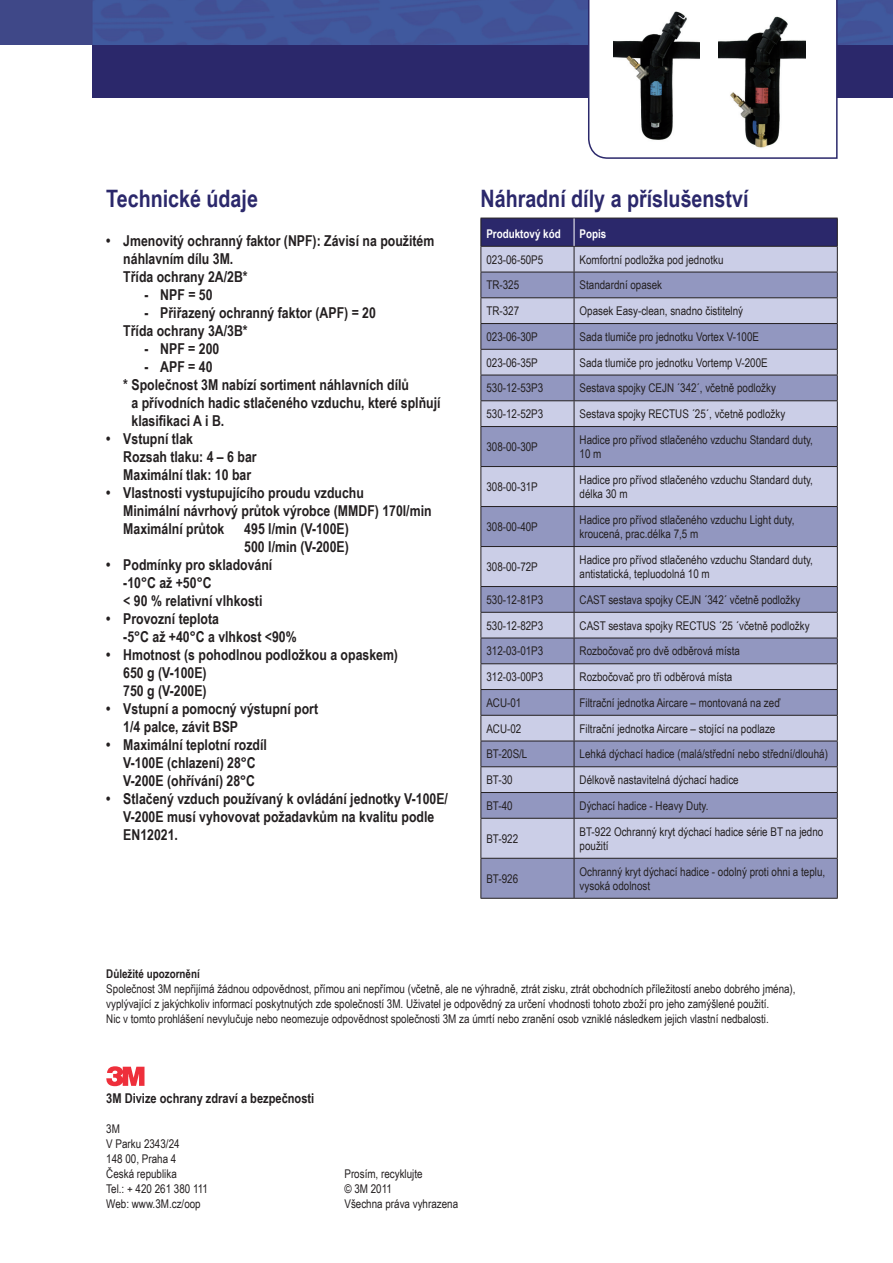
<style>
.page{position:relative;width:893px;height:1263px;background:#fff}
.page>*{position:absolute;margin:0;border:0;box-sizing:border-box;transform-origin:0 0}
.t1{font:700 24px "Arial Narrow";color:#2b286b}
.t2{font:700 15px/18px "Arial Narrow";color:#231f20}
.t3{font:700 13.5px "Arial Narrow";color:#231f20}
.t4{font:12px/15px "Arial Narrow";color:#231f20}
.t5{font:700 12px "Arial Narrow";color:#fff}
.t6{font:700 12px "Arial Narrow";color:#231f20}
</style>
<div class="page">
<div style="left:93px;top:32px;width:800px;height:66px;background:#2b286b"></div>
<img style="left:0;top:0;width:893px;height:45px">
<svg style="left:587px;top:0;width:251px;height:159px"></svg>
<img style="left:613px;top:9px;width:87px;height:135px">
<img style="left:719px;top:14px;width:87px;height:135px">
<svg style="left:481px;top:427px;width:356px;height:471px;background:#abafd0"></svg>
<hr style="left:480px;top:426px;width:358px;height:1px;background:#231f20">
<hr style="left:480px;top:466px;width:358px;height:1px;background:#231f20">
<hr style="left:480px;top:506px;width:358px;height:1px;background:#231f20">
<hr style="left:480px;top:546px;width:358px;height:1px;background:#231f20">
<hr style="left:480px;top:586px;width:358px;height:1px;background:#231f20">
<hr style="left:480px;top:612px;width:358px;height:1px;background:#231f20">
<hr style="left:480px;top:638px;width:358px;height:1px;background:#231f20">
<hr style="left:480px;top:663px;width:358px;height:1px;background:#231f20">
<hr style="left:480px;top:689px;width:358px;height:1px;background:#231f20">
<hr style="left:480px;top:715px;width:358px;height:1px;background:#231f20">
<hr style="left:480px;top:741px;width:358px;height:1px;background:#231f20">
<hr style="left:480px;top:766px;width:358px;height:1px;background:#231f20">
<hr style="left:480px;top:792px;width:358px;height:1px;background:#231f20">
<hr style="left:480px;top:818px;width:358px;height:1px;background:#231f20">
<hr style="left:480px;top:858px;width:358px;height:1px;background:#231f20">
<hr style="left:480px;top:898px;width:358px;height:1px;background:#231f20">
<hr style="left:480px;top:427px;width:1px;height:39px;background:#231f20">
<hr style="left:480px;top:467px;width:1px;height:39px;background:#231f20">
<hr style="left:480px;top:507px;width:1px;height:39px;background:#231f20">
<hr style="left:480px;top:547px;width:1px;height:39px;background:#231f20">
<svg style="left:480px;top:587px;width:1px;height:231px"></svg>
<hr style="left:480px;top:819px;width:1px;height:39px;background:#231f20">
<hr style="left:480px;top:859px;width:1px;height:39px;background:#231f20">
<hr style="left:574px;top:427px;width:1px;height:39px;background:#231f20">
<hr style="left:837px;top:427px;width:1px;height:39px;background:#231f20">
<hr style="left:574px;top:467px;width:1px;height:39px;background:#231f20">
<hr style="left:837px;top:467px;width:1px;height:39px;background:#231f20">
<hr style="left:574px;top:507px;width:1px;height:39px;background:#231f20">
<hr style="left:837px;top:507px;width:1px;height:39px;background:#231f20">
<hr style="left:574px;top:547px;width:1px;height:39px;background:#231f20">
<hr style="left:837px;top:547px;width:1px;height:39px;background:#231f20">
<svg style="left:574px;top:587px;width:1px;height:231px"></svg>
<svg style="left:837px;top:587px;width:1px;height:231px"></svg>
<hr style="left:574px;top:819px;width:1px;height:39px;background:#231f20">
<hr style="left:837px;top:819px;width:1px;height:39px;background:#231f20">
<hr style="left:574px;top:859px;width:1px;height:39px;background:#231f20">
<hr style="left:837px;top:859px;width:1px;height:39px;background:#231f20">
<svg style="left:480px;top:218px;width:358px;height:208px;background:#9b9dc0"></svg>
<svg style="left:106px;top:1066px;width:39px;height:20px"></svg>
<h1 class="t1" style="left:106px;top:185px;width:153px">Technické údaje</h1>
<p class="t2" style="left:123px;top:232px;width:312px;text-indent:-17px">• Jmenovitý ochranný faktor (NPF): Závisí na použitém náhlavním dílu 3M.<br>Třída ochrany 2A/2B*</p>
<p class="t2" style="left:145px;top:286px;width:70px">- NPF = 50</p>
<p class="t2" style="left:123px;top:304px;width:254px;text-indent:21px">- Přiřazený ochranný faktor (APF) = 20<br>Třída ochrany 3A/3B*</p>
<p class="t2" style="left:145px;top:340px;width:76px">- NPF = 200</p>
<p class="t2" style="left:145px;top:358px;width:70px">- APF = 40</p>
<p class="t2" style="left:123px;top:376px;width:287px">* Společnost 3M nabízí sortiment náhlavních dílů</p>
<p class="t2" style="left:132px;top:394px;width:310px">a přívodních hadic stlačeného vzduchu, které splňují</p>
<p class="t2" style="left:132px;top:412px;width:94px">klasifikaci A i B.</p>
<p class="t2" style="left:123px;top:430px;width:135px;text-indent:-17px">• Vstupní tlak<br>Rozsah tlaku: 4 – 6 bar<br>Maximální tlak: 10 bar</p>
<p class="t2" style="left:123px;top:484px;width:310px;text-indent:-17px">• Vlastnosti vystupujícího proudu vzduchu<br>Minimální návrhový průtok výrobce (MMDF) 170l/min<br>Maximální průtok</p>
<p class="t2" style="left:244px;top:520px;width:106px">495 l/min (V-100E)<br>500 l/min (V-200E)</p>
<p class="t2" style="left:123px;top:556px;width:151px;text-indent:-17px">• Podmínky pro skladování -10°C až +50°C<br>&lt; 90 % relativní vlhkosti</p>
<p class="t2" style="left:123px;top:610px;width:175px;text-indent:-17px">• Provozní teplota<br>-5°C až +40°C a vlhkost &lt;90%</p>
<p class="t2" style="left:123px;top:646px;width:276px;text-indent:-17px">• Hmotnost (s pohodlnou podložkou a opaskem)<br>650 g (V-100E)<br>750 g (V-200E)</p>
<p class="t2" style="left:123px;top:700px;width:196px;text-indent:-17px">• Vstupní a pomocný výstupní port<br>1/4 palce, závit BSP</p>
<p class="t2" style="left:106px;top:736px;width:162px;text-align:center">• Maximální teplotní rozdíl<br>V-100E (chlazení) 28°C<br>V-200E (ohřívání) 28°C</p>
<p class="t2" style="left:123px;top:790px;width:326px;text-indent:-17px">• Stlačený vzduch používaný k ovládání jednotky V-100E/<br>V-200E musí vyhovovat požadavkům na kvalitu podle<br>EN12021.</p>
<h1 class="t1" style="left:480px;top:185px;width:269px">Náhradní díly a příslušenství</h1>
<p class="t5" style="left:486px;top:227px;width:76px">Produktový kód</p>
<p class="t5" style="left:580px;top:227px;width:28px">Popis</p>
<p class="t4" style="left:486px;top:252px;width:58px">023-06-50P5</p>
<p class="t4" style="left:580px;top:252px;width:145px">Komfortní podložka pod jednotku</p>
<p class="t4" style="left:486px;top:277px;width:34px">TR-325</p>
<p class="t4" style="left:580px;top:277px;width:84px">Standardní opasek</p>
<p class="t4" style="left:486px;top:303px;width:34px">TR-327</p>
<p class="t4" style="left:580px;top:303px;width:165px">Opasek Easy-clean, snadno čistitelný</p>
<p class="t4" style="left:486px;top:329px;width:53px">023-06-30P</p>
<p class="t4" style="left:580px;top:329px;width:181px">Sada tlumiče pro jednotku Vortex V-100E</p>
<p class="t4" style="left:486px;top:355px;width:53px">023-06-35P</p>
<p class="t4" style="left:580px;top:355px;width:190px">Sada tlumiče pro jednotku Vortemp V-200E</p>
<p class="t4" style="left:486px;top:380px;width:58px">530-12-53P3</p>
<p class="t4" style="left:580px;top:380px;width:198px">Sestava spojky CEJN ´342´, včetně podložky</p>
<p class="t4" style="left:486px;top:406px;width:58px">530-12-52P3</p>
<p class="t4" style="left:580px;top:406px;width:207px">Sestava spojky RECTUS ´25´, včetně podložky</p>
<p class="t4" style="left:486px;top:439px;width:53px">308-00-30P</p>
<p class="t4" style="left:580px;top:432px;width:235px;line-height:14.2px">Hadice pro přívod stlačeného vzduchu Standard duty,<br>10 m</p>
<p class="t4" style="left:486px;top:479px;width:53px">308-00-31P</p>
<p class="t4" style="left:580px;top:472px;width:235px;line-height:14.2px">Hadice pro přívod stlačeného vzduchu Standard duty, délka 30 m</p>
<p class="t4" style="left:486px;top:519px;width:53px">308-00-40P</p>
<p class="t4" style="left:580px;top:512px;width:216px;line-height:14.2px">Hadice pro přívod stlačeného vzduchu Light duty, kroucená, prac.délka 7,5 m</p>
<p class="t4" style="left:486px;top:559px;width:53px">308-00-72P</p>
<p class="t4" style="left:580px;top:552px;width:235px;line-height:14.2px">Hadice pro přívod stlačeného vzduchu Standard duty, antistatická, tepluodolná 10 m</p>
<p class="t4" style="left:486px;top:592px;width:58px">530-12-81P3</p>
<p class="t4" style="left:580px;top:592px;width:222px">CAST sestava spojky CEJN ´342´ včetně podložky</p>
<p class="t4" style="left:486px;top:618px;width:58px">530-12-82P3</p>
<p class="t4" style="left:580px;top:618px;width:232px">CAST sestava spojky RECTUS ´25 ´včetně podložky</p>
<p class="t4" style="left:486px;top:643px;width:58px">312-03-01P3</p>
<p class="t4" style="left:580px;top:643px;width:162px">Rozbočovač pro dvě odběrová místa</p>
<p class="t4" style="left:486px;top:669px;width:58px">312-03-00P3</p>
<p class="t4" style="left:580px;top:669px;width:154px">Rozbočovač pro tři odběrová místa</p>
<p class="t4" style="left:486px;top:695px;width:36px">ACU-01</p>
<p class="t4" style="left:580px;top:695px;width:202px">Filtrační jednotka Aircare – montovaná na zeď</p>
<p class="t4" style="left:486px;top:721px;width:36px">ACU-02</p>
<p class="t4" style="left:580px;top:721px;width:197px">Filtrační jednotka Aircare – stojící na podlaze</p>
<p class="t4" style="left:486px;top:746px;width:43px">BT-20S/L</p>
<p class="t4" style="left:580px;top:746px;width:250px">Lehká dýchací hadice (malá/střední nebo střední/dlouhá)</p>
<p class="t4" style="left:486px;top:772px;width:28px">BT-30</p>
<p class="t4" style="left:580px;top:772px;width:161px">Délkově nastavitelná dýchací hadice</p>
<p class="t4" style="left:486px;top:798px;width:28px">BT-40</p>
<p class="t4" style="left:580px;top:798px;width:130px">Dýchací hadice - Heavy Duty.</p>
<p class="t4" style="left:486px;top:831px;width:33px">BT-922</p>
<p class="t4" style="left:580px;top:824px;width:245px;line-height:14.2px">BT-922 Ochranný kryt dýchací hadice série BT na jedno použití</p>
<p class="t4" style="left:486px;top:871px;width:33px">BT-926</p>
<p class="t4" style="left:580px;top:864px;width:247px;line-height:14.2px">Ochranný kryt dýchací hadice - odolný proti ohni a teplu, vysoká odolnost</p>
<p class="t6" style="left:106px;top:967px;width:95px">Důležité upozornění</p>
<p class="t4" style="left:106px;top:981px;width:691px">Společnost 3M nepřijímá žádnou odpovědnost, přímou ani nepřímou (včetně, ale ne výhradně, ztrát zisku, ztrát obchodních příležitostí anebo dobrého jména), vyplývající z jakýchkoliv informací poskytnutých zde společností 3M. Uživatel je odpovědný za určení vhodnosti tohoto zboží pro jeho zamýšlené použití.<br>Nic v tomto prohlášení nevylučuje nebo neomezuje odpovědnost společnosti 3M za úmrtí nebo zranění osob vzniklé následkem jejich vlastní nedbalosti.</p>
<p class="t3" style="left:106px;top:1090px;width:209px">3M Divize ochrany zdraví a bezpečnosti</p>
<p class="t4" style="left:106px;top:1121px;width:103px">3M<br>V Parku 2343/24<br>148 00, Praha 4<br>Česká republika<br>Tel.: + 420 261 380 111<br>Web: www.3M.cz/oop</p>
<p class="t4" style="left:344px;top:1166px;width:115px">Prosím, recyklujte<br>© 3M 2011<br>Všechna práva vyhrazena</p>
</div>
